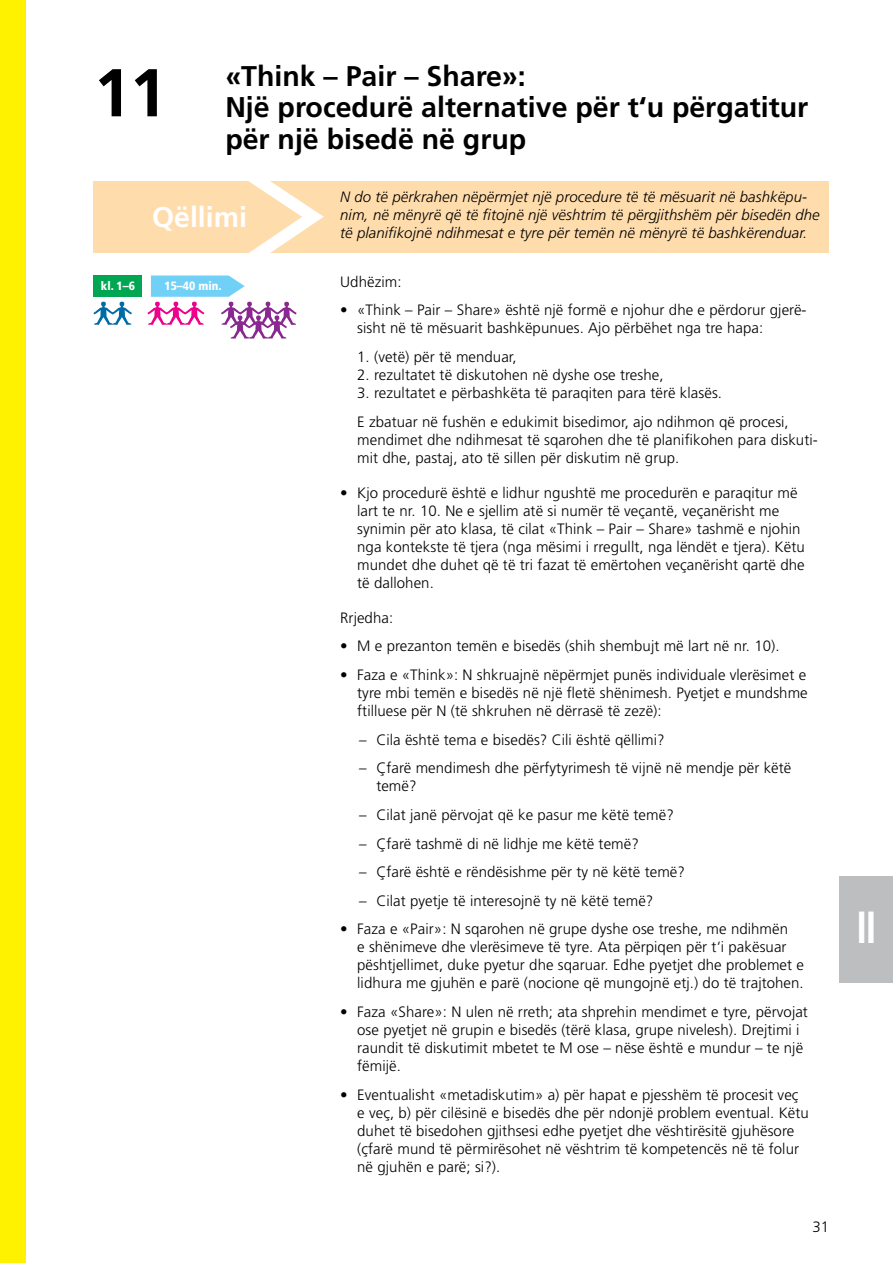
<style>
.page{position:relative;width:893px;height:1263px;background:#fff}
.page>*{position:absolute;margin:0;border:0;box-sizing:border-box;transform-origin:0 0}
.t1{font:700 67.5px "Frutiger";color:#000}
.t2{font:700 condensed 45px "Frutiger";color:#fff;scale:.9 1}
.t3{font:700 28.5px/31.5px "Frutiger";color:#000}
.t4{font:700 28.5px "Frutiger";color:#fff}
.t5{font:300 15px/18px "Frutiger LT Pro";letter-spacing:.005em;color:#000}
.t6{font:300 15px/18px "Frutiger";letter-spacing:.005em;color:#000}
.t7{font:italic 300 15px/18px "Frutiger";letter-spacing:.005em;color:#000}
.t8{font:900 condensed 12px "Frutiger";color:#fff}
.s1{font-family:"Frutiger"}
</style>
<div class="page">
<svg style="left:93px;top:302px;width:39px;height:23px"></svg>
<div style="left:840px;top:876px;width:53px;height:106px;background:#bcbec0"></div>
<div style="left:94px;top:181px;width:735px;height:71px;background:#ffdcac"></div>
<svg style="left:147px;top:181px;width:188px;height:158px"></svg>
<div style="left:94px;top:275px;width:48px;height:22px;background:#00a651"></div>
<div style="left:0;top:0;width:26px;height:1263px;background:#fff200"></div>
<h1 class="t1" style="left:94px;top:53px;width:75px">11</h1>
<h3 class="t3" style="left:225px;top:60px;width:584px">«Think – Pair – Share»:<br>Një procedurë alternative për t‘u përgatitur për një bisedë në grup</h3>
<h3 class="t4" style="left:152px;top:200px;width:97px">Qëllimi</h3>
<p class="t8" style="left:101px;top:279px;width:36px">kl. 1–6</p>
<p class="t8" style="left:164px;top:279px;width:59px">15–40 min.</p>
<p class="t7" style="left:340px;top:188px;width:481px">N do të përkrahen nëpërmjet një procedure të të mësuarit në bashkëpu&shy;nim, në mënyrë që të fitojnë një vështrim të përgjithshëm për bisedën dhe të planifikojnë ndihmesat e tyre për temën në mënyrë të bashkërenduar.</p>
<p class="t5" style="left:340px;top:273px;width:63px">Udhëzim:</p>
<p class="t5" style="left:357px;top:301px;width:451px;text-indent:-17px">• «Think – Pair – Share» është një formë e njohur dhe e përdorur gjerë&shy;sisht në të mësuarit bashkëpunues. Ajo përbëhet nga tre hapa:</p>
<p class="t6" style="left:357px;top:348px;width:161px">1. (vetë) për të menduar,</p>
<p class="t6" style="left:357px;top:366px;width:308px">2. rezultatet të diskutohen në dyshe ose treshe,</p>
<p class="t6" style="left:357px;top:378px;width:433px;line-height:28.7px">3. rezultatet e përbashkëta të paraqiten para tërë klasës.<br>E zbatuar në fushën e edukimit bisedimor, ajo ndihmon që procesi,</p>
<p class="t6" style="left:357px;top:430px;width:462px">mendimet dhe ndihmesat të sqarohen dhe të planifikohen para diskuti&shy;mit dhe, pastaj, ato të sillen për diskutim në grup.</p>
<p class="t5" style="left:340px;top:484px;width:459px">• Kjo procedurë është e lidhur ngushtë me procedurën e paraqitur më</p>
<p class="t6" style="left:357px;top:501px;width:449px">lart te nr. 10. Ne e sjellim atë si numër të veçantë, veçanërisht me synimin për ato klasa, të cilat «Think – Pair – Share» tashmë e njohin nga kontekste të tjera (nga mësimi i rregullt, nga lëndët e tjera). Këtu mundet dhe duhet që të tri fazat të emërtohen veçanërisht qartë dhe të dallohen.</p>
<p class="t5" style="left:340px;top:609px;width:55px">Rrjedha:</p>
<p class="t5" style="left:340px;top:637px;width:441px">• M e prezanton temën e bisedës (shih shembujt më lart në nr. 10).</p>
<p class="t5" style="left:357px;top:666px;width:452px;text-align:justify;text-indent:-17px">• Faza e «Think»: N shkruajnë nëpërmjet punës individuale vlerësimet e tyre mbi temën e bisedës në një fletë shënimesh. Pyetjet e mundshme ftilluese për N (të shkruhen në dërrasë të zezë):</p>
<p class="t5" style="left:359px;top:730px;width:307px"><span class="s1">–</span> Cila është tema e bisedës? Cili është qëllimi?</p>
<p class="t5" style="left:376px;top:759px;width:417px;text-indent:-17px"><span class="s1">–</span> Çfarë mendimesh dhe përfytyrimesh të vijnë në mendje për këtë temë?</p>
<p class="t5" style="left:359px;top:806px;width:316px"><span class="s1">–</span> Cilat janë përvojat që ke pasur me këtë temë?</p>
<p class="t5" style="left:359px;top:834px;width:281px"><span class="s1">–</span> Çfarë tashmë di në lidhje me këtë temë?</p>
<p class="t5" style="left:359px;top:863px;width:327px"><span class="s1">–</span> Çfarë është e rëndësishme për ty në këtë temë?</p>
<p class="t5" style="left:359px;top:892px;width:296px"><span class="s1">–</span> Cilat pyetje të interesojnë ty në këtë temë?</p>
<p class="t5" style="left:357px;top:920px;width:448px;text-indent:-17px">• Faza e «Pair»: N sqarohen në grupe dyshe ose treshe, me ndihmën<br>e shënimeve dhe vlerësimeve të tyre. Ata përpiqen për t‘i pakësuar pështjellimet, duke pyetur dhe sqaruar. Edhe pyetjet dhe problemet e lidhura me gjuhën e parë (nocione që mungojnë etj.) do të trajtohen.</p>
<p class="t5" style="left:357px;top:1003px;width:452px;text-indent:-17px">• Faza «Share»: N ulen në rreth; ata shprehin mendimet e tyre, përvojat ose pyetjet në grupin e bisedës (tërë klasa, grupe nivelesh). Drejtimi i raundit të diskutimit mbetet te M ose – nëse është e mundur – te një fëmijë.</p>
<p class="t5" style="left:357px;top:1086px;width:453px;text-indent:-17px">• Eventualisht «metadiskutim» a) për hapat e pjesshëm të procesit veç e veç, b) për cilësinë e bisedës dhe për ndonjë problem eventual. Këtu duhet të bisedohen gjithsesi edhe pyetjet dhe vështirësitë gjuhësore (çfarë mund të përmirësohet në vështrim të kompetencës në të folur në gjuhën e parë; si?).</p>
<p class="t6" style="left:812px;top:1218px;width:18px">31</p>
<h2 class="t2" style="left:856px;top:900px;width:24px">II</h2>
</div>
